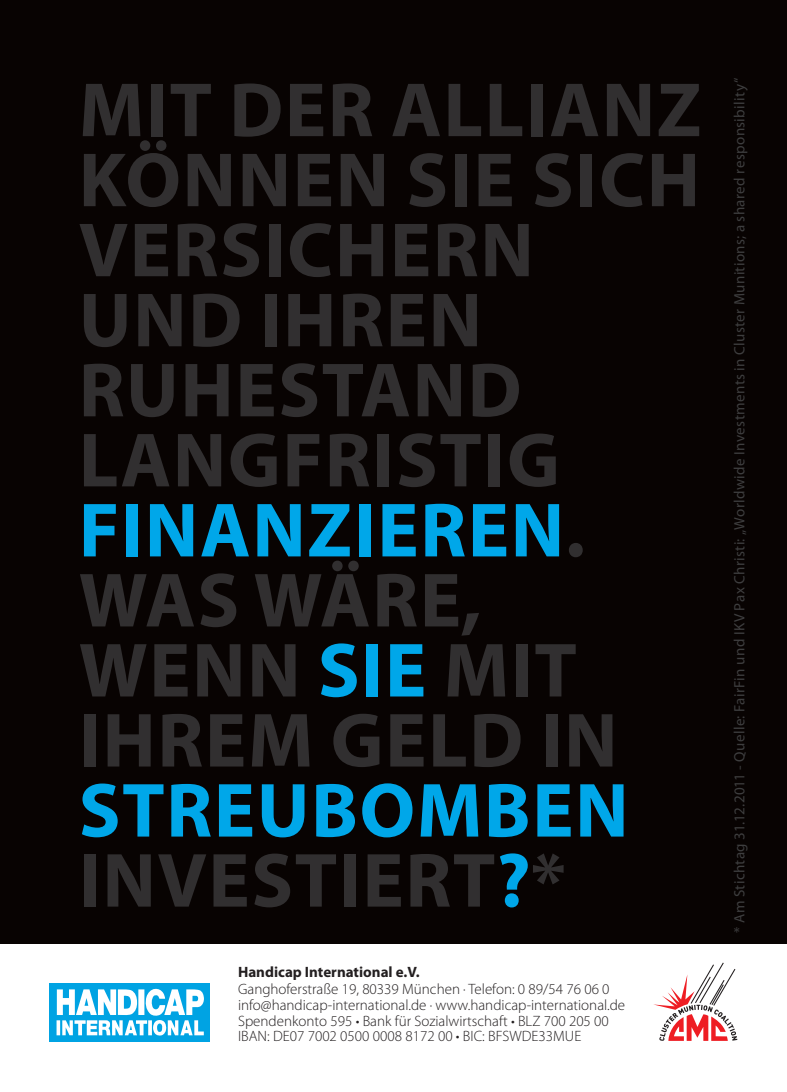
<style>
.page{position:relative;width:787px;height:1092px;background:#fff}
.page>*{position:absolute;margin:0;border:0;box-sizing:border-box;transform-origin:0 0}
.t1{font:700 77.5px/70px "Myriad Pro";letter-spacing:.02em;color:#312f30}
.t2{font:300 15px "Myriad Pro";color:#231f20}
.t3{font:15px "Myriad Pro";letter-spacing:.025em;color:#3e3e3f}
.t4{font:700 15px "Myriad Pro";color:#231f20}
.s1{color:#00a7e9}
</style>
<div class="page">
<div style="left:0;top:0;width:787px;height:943px;background:#080302"></div>
<div style="left:50px;top:983px;width:160px;height:58px;background:#00a3e3"></div>
<svg style="left:57px;top:988px;width:147px;height:47px"></svg>
<svg style="left:653px;top:962px;width:84px;height:78px"></svg>
<p class="t1" style="left:79px;top:72px;width:624px">MIT DER ALLIANZ<br>KÖNNEN SIE SICH<br>VERSICHERN<br>UND IHREN<br>RUHESTAND<br>LANGFRISTIG<br><span class="s1">FINANZIEREN</span>.<br>WAS WÄRE,<br>WENN <span class="s1">SIE</span> MIT<br>IHREM GELD IN<br><span class="s1">STREUBOMBEN<br></span>INVESTIERT<span class="s1">?</span>*</p>
<p class="t4" style="left:238px;top:962px;width:183px">Handicap International e.V.</p>
<p class="t2" style="left:238px;top:979px;width:373px">Ganghoferstraße 19, 80339 München ∙ Telefon: 0 89/54 76 06 0</p>
<p class="t2" style="left:238px;top:996px;width:388px">info@handicap-international.de ∙ www.handicap-international.de</p>
<p class="t2" style="left:238px;top:1011px;width:372px">Spendenkonto 595 • Bank für Sozialwirtschaft • BLZ 700 205 00</p>
<p class="t2" style="left:238px;top:1027px;width:345px">IBAN: DE07 7002 0500 0008 8172 00 • BIC: BFSWDE33MUE</p>
<p class="t3" style="left:730px;top:932px;width:855px;rotate:-90deg">* Am Stichtag 31.12.2011 - Quelle: FairFin und IKV Pax Christi: „Worldwide Investments in Cluster Munitions; a shared responsibility“</p>
</div>
